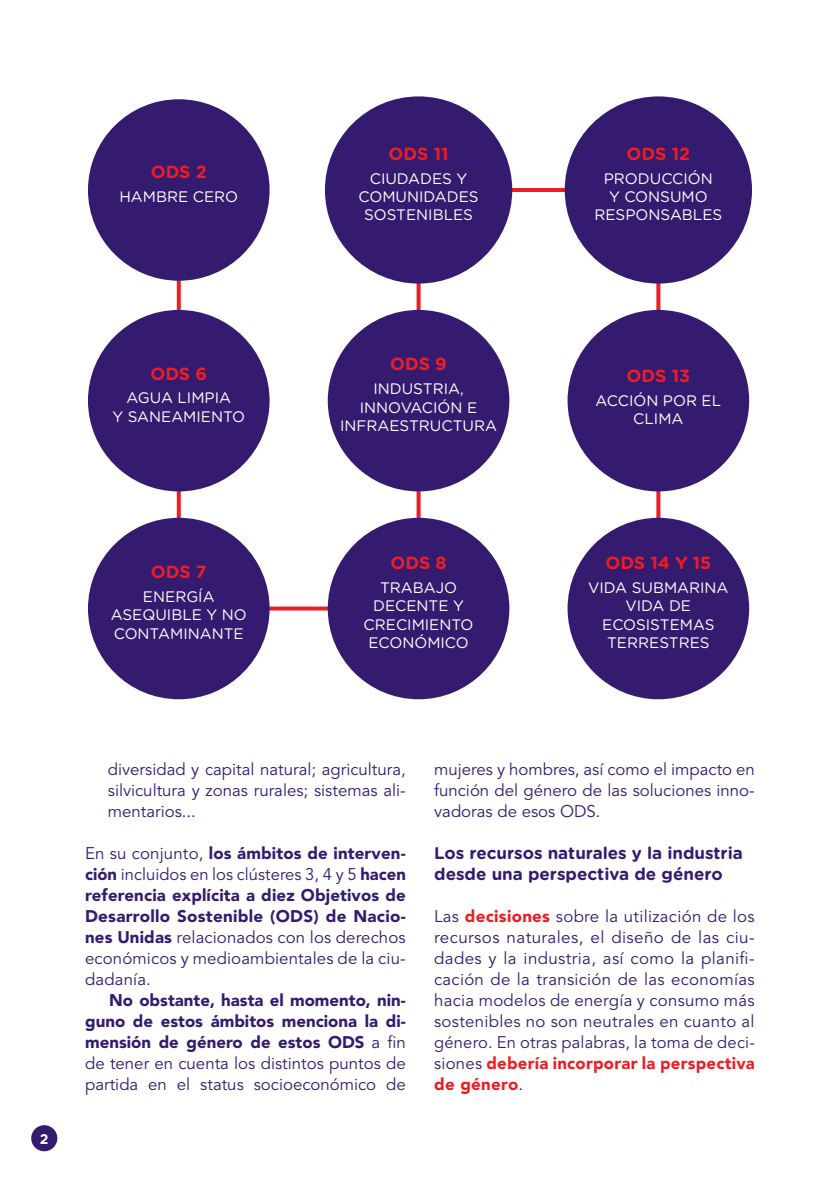
<style>
.page{position:relative;width:840px;height:1191px;background:#fff}
.page>*{position:absolute;margin:0;border:0;box-sizing:border-box;transform-origin:0 0}
.t1{font:700 17.6px "Gotham Rounded";color:#ed1d24}
.t2{font:700 17px/21px "Gotham Rounded";color:#351b6f}
.t3{font:16.8px/21px "Avenir LTCE";color:#351b6f;text-align:justify}
.t4{font:900 16.8px/21px "Avenir LTCE";color:#351b6f;text-align:justify}
.t5{font:15.2px/18.2px "Gotham Rounded";color:#fff;text-align:center}
.t6{font:700 14px "Gotham Rounded";color:#fff}
.s1{font-weight:900}
.s2{font-weight:400}
.s3{font-weight:900;color:#ed1d24}
</style>
<div class="page">
<div style="left:31px;top:1125px;width:26px;height:26px;background:#351b6f;border-radius:50%"></div>
<svg style="left:269px;top:606px;width:58px;height:4px"></svg>
<svg style="left:177px;top:281px;width:4px;height:237px"></svg>
<svg style="left:656px;top:283px;width:4px;height:235px"></svg>
<svg style="left:416px;top:283px;width:4px;height:235px"></svg>
<hr style="left:433px;top:188px;width:217px;height:4px;background:#ed1d24">
<div style="left:88px;top:310px;width:181px;height:181px;background:#351b6f;border-radius:50%"></div>
<div style="left:88px;top:518px;width:181px;height:181px;background:#351b6f;border-radius:50%"></div>
<div style="left:325px;top:96px;width:187px;height:187px;background:#351b6f;border-radius:50%"></div>
<div style="left:88px;top:99px;width:181px;height:182px;background:#351b6f;border-radius:50%"></div>
<div style="left:327px;top:310px;width:182px;height:181px;background:#351b6f;border-radius:50%"></div>
<div style="left:327px;top:518px;width:182px;height:181px;background:#351b6f;border-radius:50%"></div>
<div style="left:564px;top:96px;width:187px;height:187px;background:#351b6f;border-radius:50%"></div>
<div style="left:567px;top:310px;width:181px;height:181px;background:#351b6f;border-radius:50%"></div>
<div style="left:567px;top:518px;width:181px;height:181px;background:#351b6f;border-radius:50%"></div>
<p class="t1" style="left:151px;top:159px;width:58px">ODS 2</p>
<p class="t5" style="left:119px;top:187px;width:120px">HAMBRE CERO</p>
<p class="t1" style="left:388px;top:141px;width:61px">ODS 11</p>
<p class="t5" style="left:358px;top:168px;width:121px">CIUDADES Y<br>COMUNIDADES<br>SOSTENIBLES</p>
<p class="t1" style="left:626px;top:141px;width:65px">ODS 12</p>
<p class="t5" style="left:594px;top:168px;width:129px">PRODUCCIÓN<br>Y CONSUMO<br>RESPONSABLES</p>
<p class="t1" style="left:150px;top:360px;width:58px">ODS 6</p>
<p class="t5" style="left:112px;top:388px;width:134px">AGUA LIMPIA<br>Y SANEAMIENTO</p>
<p class="t1" style="left:390px;top:351px;width:58px">ODS 9</p>
<p class="t5" style="left:340px;top:379px;width:158px">INDUSTRIA,<br>INNOVACIÓN E<br>INFRAESTRUCTURA</p>
<p class="t1" style="left:626px;top:363px;width:65px">ODS 13</p>
<p class="t5" style="left:595px;top:391px;width:127px">ACCIÓN POR EL<br>CLIMA</p>
<p class="t1" style="left:151px;top:559px;width:57px">ODS 7</p>
<p class="t5" style="left:111px;top:587px;width:137px">ENERGÍA<br>ASEQUIBLE Y NO<br>CONTAMINANTE</p>
<p class="t1" style="left:390px;top:550px;width:58px">ODS 8</p>
<p class="t5" style="left:363px;top:578px;width:111px">TRABAJO<br>DECENTE Y<br>CRECIMIENTO<br>ECONÓMICO</p>
<p class="t1" style="left:605px;top:550px;width:107px">ODS 14 Y 15</p>
<p class="t5" style="left:588px;top:578px;width:142px">VIDA SUBMARINA<br>VIDA DE<br>ECOSISTEMAS<br>TERRESTRES</p>
<p class="t6" style="left:40px;top:1128px;width:10px">2</p>
<p class="t3" style="left:108px;top:759px;width:299px">diversidad y capital natural; agricultura, silvicultura y zonas rurales; sistemas ali&shy;mentarios...</p>
<p class="t3" style="left:85px;top:843px;width:322px">En su conjunto, <span class="s1">los ámbitos de interven&shy;ción</span> incluidos en los clústeres 3, 4 y 5 <span class="s1">hacen referencia explícita a diez Objetivos de Desarrollo Sostenible (ODS) de Nacio&shy;nes Unidas</span> relacionados con los derechos económicos y medioambientales de la ciu&shy;dadanía.</p>
<p class="t4" style="left:85px;top:989px;width:322px;text-indent:24px">No obstante, hasta el momento, nin&shy;guno de estos ámbitos menciona la di&shy;mensión de género de estos ODS <span class="s2">a fin de tener en cuenta los distintos puntos de partida en el status socioeconómico de</span></p>
<p class="t3" style="left:434px;top:759px;width:322px">mujeres y hombres, así como el impacto en función del género de las soluciones inno&shy;vadoras de esos ODS.</p>
<p class="t2" style="left:434px;top:842px;width:310px">Los recursos naturales y la industria desde una perspectiva de género</p>
<p class="t3" style="left:434px;top:906px;width:322px">Las <span class="s3">decisiones</span> sobre la utilización de los recursos naturales, el diseño de las ciu&shy;dades y la industria, así como la planifi&shy;cación de la transición de las economías hacia modelos de energía y consumo más sostenibles no son neutrales en cuanto al género. En otras palabras, la toma de deci&shy;siones <span class="s3">debería incorporar la perspectiva de género</span>.</p>
</div>
